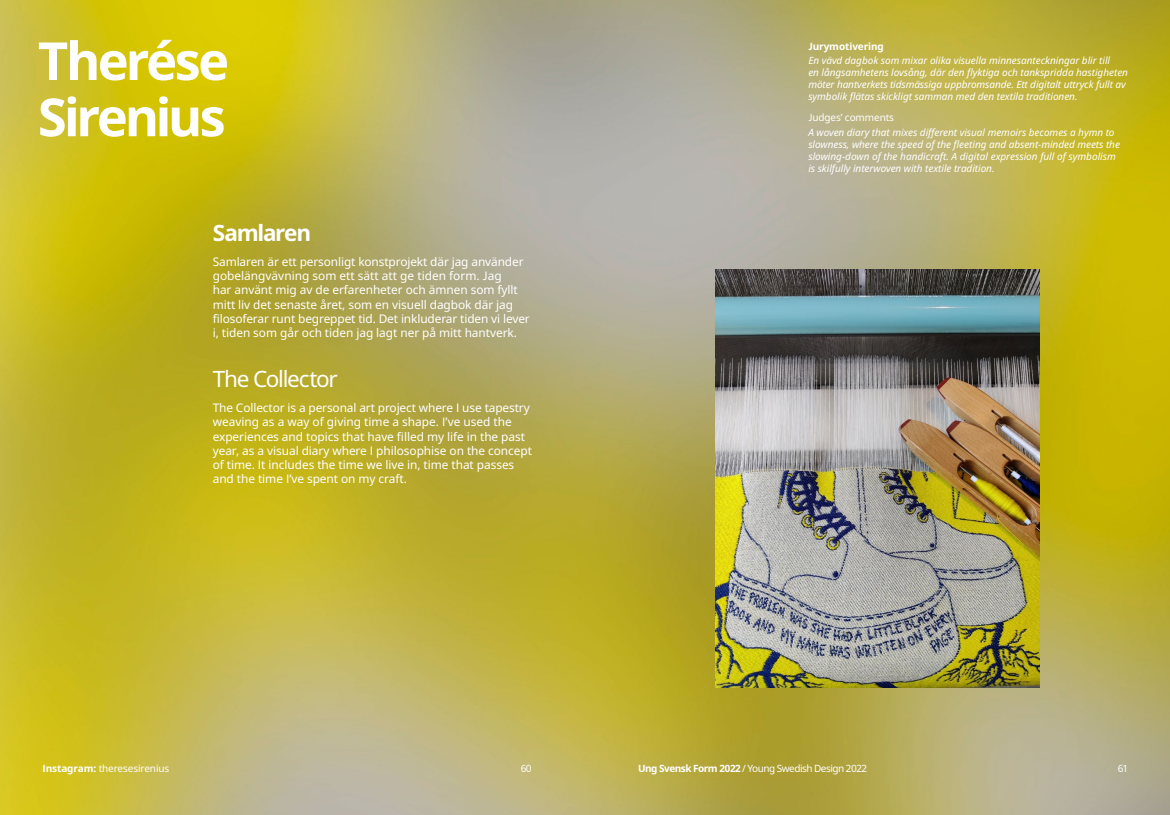
<style>
.page{position:relative;width:1170px;height:815px;background:#fff}
.page>*{position:absolute;margin:0;border:0;box-sizing:border-box;transform-origin:0 0}
.t1{font:700 52.5px/56.2px "Noto IKEA Latin";letter-spacing:-.06em;color:#fff}
.t2{font:22.5px "Noto IKEA Latin";letter-spacing:-.055em;color:#fff}
.t3{font:700 22.5px "Noto IKEA Latin";letter-spacing:-.06em;color:#fff}
.t4{font:11.88px/14.2px "Noto IKEA Latin";letter-spacing:-.005em;color:#fff}
.t5{font:italic 10px/12px "Noto IKEA Latin";letter-spacing:-.005em;color:#fff}
.t6{font:10px "Noto IKEA Latin";letter-spacing:-.01em;color:#fff}
.t7{font:10px "Noto IKEA Latin";letter-spacing:-.05em;color:#fff}
.t8{font:700 10px "Noto IKEA Latin";letter-spacing:-.01em;color:#fff}
.s1{font-weight:700}
</style>
<div class="page">
<img style="left:0;top:0;width:1169px;height:815px">
<img style="left:715px;top:269px;width:324px;height:418px">
<h1 class="t1" style="left:38px;top:32px;width:193px">Therése<br>Sirenius</h1>
<h2 class="t3" style="left:213px;top:217px;width:100px">Samlaren</h2>
<p class="t4" style="left:213px;top:254px;width:318px">Samlaren är ett personligt konstprojekt där jag använder gobelängvävning som ett sätt att ge tiden form. Jag<br>har använt mig av de erfarenheter och ämnen som fyllt mitt liv det senaste året, som en visuell dagbok där jag filosoferar runt begreppet tid. Det inkluderar tiden vi lever i, tiden som går och tiden jag lagt ner på mitt hantverk.</p>
<h2 class="t2" style="left:213px;top:363px;width:126px">The Collector</h2>
<p class="t4" style="left:213px;top:400px;width:321px">The Collector is a personal art project where I use tapestry weaving as a way of giving time a shape. I’ve used the experiences and topics that have filled my life in the past year, as a visual diary where I philosophise on the concept of time. It includes the time we live in, time that passes and the time I’ve spent on my craft.</p>
<p class="t8" style="left:808px;top:39px;width:77px">Jurymotivering</p>
<p class="t5" style="left:808px;top:54px;width:321px">En vävd dagbok som mixar olika visuella minnesanteckningar blir till<br>en långsamhetens lovsång, där den flyktiga och tankspridda hastigheten möter hantverkets tidsmässiga uppbromsande. Ett digitalt uttryck fullt av symbolik flätas skickligt samman med den textila traditionen.</p>
<p class="t6" style="left:808px;top:111px;width:87px">Judges’ comments</p>
<p class="t5" style="left:808px;top:126px;width:313px">A woven diary that mixes different visual memoirs becomes a hymn to slowness, where the speed of the fleeting and absent-minded meets the slowing-down of the handicraft. A digital expression full of symbolism is skilfully interwoven with textile tradition.</p>
<p class="t6" style="left:43px;top:762px;width:128px"><span class="s1">Instagram:</span> theresesirenius</p>
<p class="t6" style="left:520px;top:762px;width:13px">60</p>
<p class="t7" style="left:638px;top:762px;width:230px"><span class="s1">Ung Svensk Form 2022</span> / Young Swedish Design 2022</p>
<p class="t6" style="left:1117px;top:762px;width:11px">61</p>
</div>
